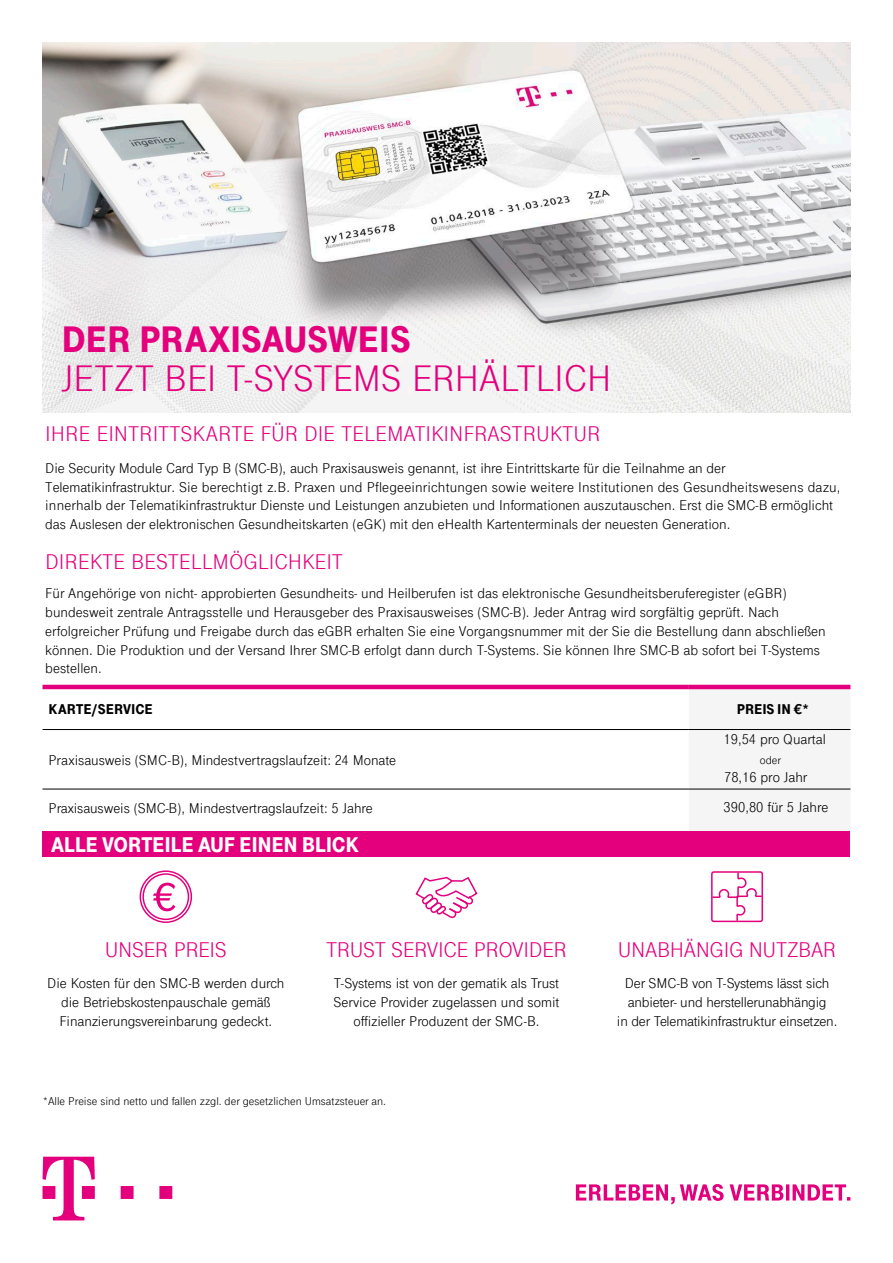
<style>
.page{position:relative;width:893px;height:1263px;background:#fff}
.page>*{position:absolute;margin:0;border:0;box-sizing:border-box;transform-origin:0 0}
.t1{font:39px "Tele Grotesk Next";letter-spacing:-.01em;color:#e4007d}
.t2{font:900 39px "Tele Grotesk Next";letter-spacing:-.005em;color:#e4007d}
.t3{font:22.5px "Tele Grotesk Next";letter-spacing:-.005em;color:#e4007d}
.t4{font:900 22.5px "Tele Grotesk Next";letter-spacing:-.015em;color:#fff}
.t5{font:22.5px "Tele Grotesk Next";letter-spacing:-.025em;color:#e4007d}
.t6{font:15px/18.8px "Tele Grotesk Next";color:#000;text-align:center}
.t7{font:900 15px "Tele Grotesk Next";letter-spacing:-.01em;color:#000}
.t8{font:12px "Tele Grotesk Next";color:#000}
.s1{font-style:inherit}
</style>
<div class="page">
<img style="left:42px;top:43px;width:808px;height:369px">
<svg style="left:121px;top:1186px;width:13px;height:13px"></svg>
<svg style="left:159px;top:1186px;width:13px;height:13px"></svg>
<svg style="left:43px;top:1157px;width:52px;height:63px"></svg>
<svg style="left:576px;top:1184px;width:148px;height:20px"></svg>
<svg style="left:730px;top:1184px;width:120px;height:16px"></svg>
<div style="left:689px;top:689px;width:161px;height:100px;background:#f5f5f5"></div>
<hr style="left:43px;top:729px;width:646px;height:1px;background:#000">
<hr style="left:689px;top:729px;width:161px;height:1px;background:#000">
<hr style="left:43px;top:789px;width:646px;height:1px;background:#000">
<hr style="left:689px;top:789px;width:161px;height:1px;background:#000">
<hr style="left:43px;top:685px;width:646px;height:4px;background:#e4007d">
<hr style="left:689px;top:685px;width:161px;height:4px;background:#e4007d">
<div style="left:43px;top:831px;width:807px;height:26px;background:#e4007d"></div>
<div style="left:142px;top:873px;width:47px;height:47px;border:2px solid #e4007d;border-radius:50%"></div>
<svg style="left:153px;top:883px;width:22px;height:28px"></svg>
<div style="left:140px;top:870px;width:52px;height:53px;border:2px solid #e4007d;border-radius:50%"></div>
<svg style="left:415px;top:876px;width:63px;height:43px"></svg>
<svg style="left:711px;top:871px;width:52px;height:51px"></svg>
<h1 class="t2" style="left:61px;top:318px;width:351px">DER PRAXISAUSWEIS</h1>
<h1 class="t1" style="left:61px;top:357px;width:552px">JETZT BEI T-SYSTEMS ERHÄLTLICH</h1>
<h2 class="t3" style="left:45px;top:421px;width:557px">IHRE EINTRITTSKARTE FÜR DIE TELEMATIKINFRASTRUKTUR</h2>
<p class="t6" style="left:45px;top:459px;width:797px;text-align:left">Die Security Module Card Typ B (SMC-B), auch Praxisausweis genannt, ist ihre Eintrittskarte für die Teilnahme an der Telematikinfrastruktur. Sie berechtigt z.B. Praxen und Pflegeeinrichtungen sowie weitere Institutionen des Gesundheitswesens dazu, innerhalb der Telematikinfrastruktur Dienste und Leistungen anzubieten und Informationen auszutauschen. Erst die SMC-B ermöglicht das Auslesen der elektronischen Gesundheitskarten (eGK) mit den eHealth Kartenterminals der neuesten Generation.</p>
<h2 class="t3" style="left:45px;top:549px;width:299px">DIREKTE BESTELLMÖGLICHKEIT</h2>
<p class="t6" style="left:45px;top:584px;width:782px;text-align:left">Für Angehörige von <span class="s1">nicht- approbierten Gesundheits- und Heilberufen</span> ist das elektronische Gesundheitsberuferegister (eGBR) bundesweit zentrale <span class="s1">Antragsstelle und</span> Herausgeber des Praxisausweises (SMC-B). Jeder Antrag wird sorgfältig geprüft. Nach erfolgreicher Prüfung und Freigabe durch das eGBR erhalten Sie eine Vorgangsnummer mit der Sie die Bestellung dann abschließen können<span class="s1">.</span> Die Produktion und der Versand Ihrer SMC-B erfolgt dann durch T-Systems. Sie können Ihre SMC-B ab sofort bei T-Systems bestellen.</p>
<p class="t7" style="left:49px;top:701px;width:106px">KARTE/SERVICE</p>
<p class="t7" style="left:737px;top:701px;width:74px">PREIS IN €*</p>
<p class="t6" style="left:49px;top:751px;width:349px">Praxisausweis (SMC-B), Mindestvertragslaufzeit: 24 Monate</p>
<p class="t6" style="left:724px;top:730px;width:104px">19,54 pro Quartal</p>
<p class="t8" style="left:760px;top:753px;width:23px">oder</p>
<p class="t6" style="left:724px;top:768px;width:85px">78,16 pro Jahr</p>
<p class="t6" style="left:49px;top:799px;width:326px">Praxisausweis (SMC-B), Mindestvertragslaufzeit: 5 Jahre</p>
<p class="t6" style="left:724px;top:798px;width:106px">390,80 für 5 Jahre</p>
<h2 class="t4" style="left:51px;top:832px;width:309px">ALLE VORTEILE AUF EINEN BLICK</h2>
<h2 class="t5" style="left:105px;top:937px;width:124px">UNSER PREIS</h2>
<p class="t6" style="left:47px;top:974px;width:239px">Die Kosten für den SMC-B werden durch die Betriebskostenpauschale gemäß<br>Finanzierungsvereinbarung gedeckt.</p>
<h2 class="t3" style="left:326px;top:937px;width:242px">TRUST SERVICE PROVIDER</h2>
<p class="t6" style="left:333px;top:974px;width:228px">T-Systems ist von der gematik als Trust<br>Service Provider zugelassen und somit offizieller Produzent der SMC-B.</p>
<p class="t8" style="left:43px;top:1094px;width:345px">*Alle Preise sind netto und fallen zzgl. der gesetzlichen Umsatzsteuer an.</p>
<h2 class="t3" style="left:618px;top:937px;width:220px">UNABHÄNGIG NUTZBAR</h2>
<p class="t6" style="left:617px;top:974px;width:222px">Der SMC-B von T-Systems lässt sich anbieter- und herstellerunabhängig<br>in der Telematikinfrastruktur einsetzen.</p>
</div>
